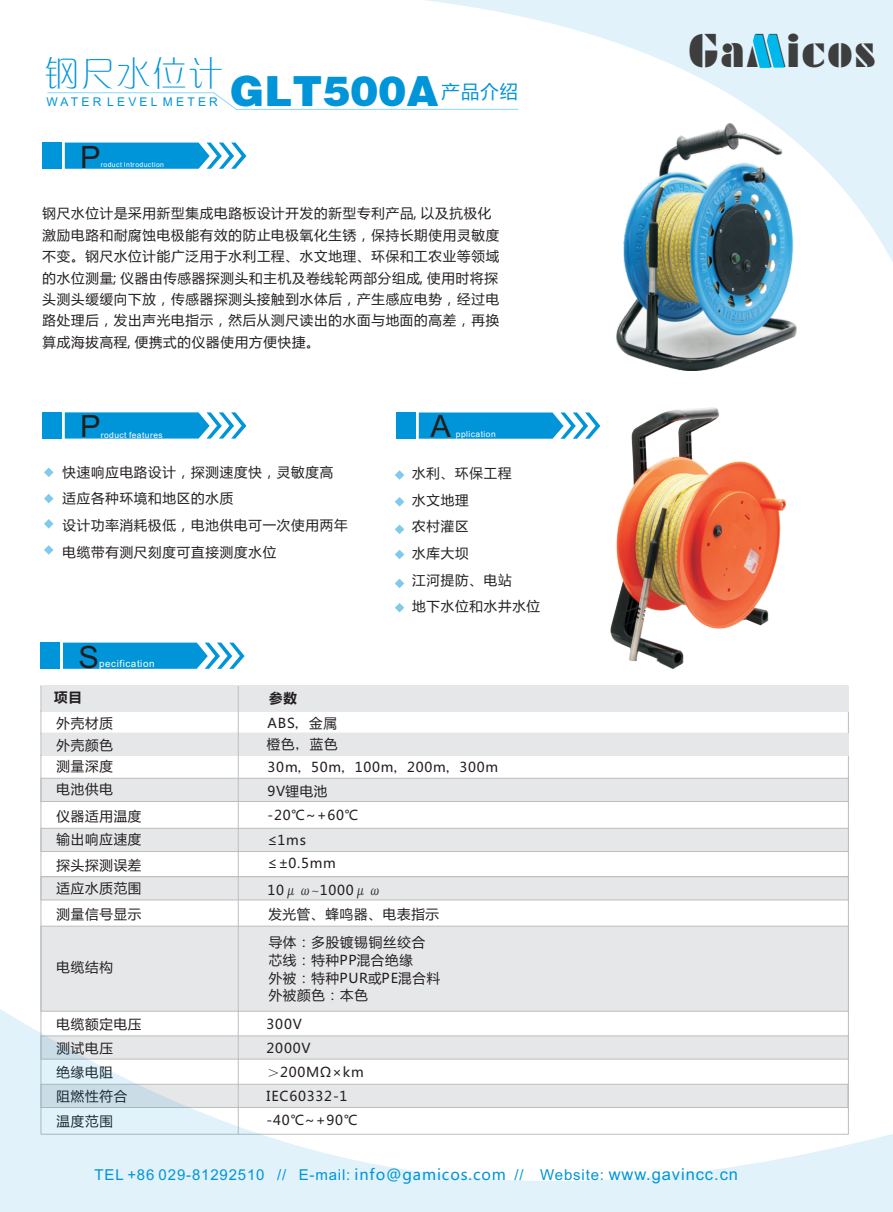
<style>
.page{position:relative;width:893px;height:1212px;background:#fff}
.page>*{position:absolute;margin:0;border:0;box-sizing:border-box;transform-origin:0 0}
.t1{font:45.9px "Futura Black BT";letter-spacing:.065em;color:#3e3e3f}
.t2{font:41.55px "FZCCHK GBK1 0";letter-spacing:.01em;color:#0095d9}
.t3{font:34.05px "FZXQK GBK1 0";letter-spacing:.055em;color:#0095d9}
.t4{font:30.75px "Arial";color:#231f20}
.t5{font:18.3px "Microsoft Ya Hei";color:#0095d9}
.t6{font:15px "Arial";letter-spacing:.055em;color:#0095d9}
.t7{font:13.5px/26.5px "Microsoft Ya Hei";letter-spacing:.06em;color:#231f20}
.t8{font:700 13.5px "Microsoft Ya Hei";color:#231f20}
.t9{font:12px "Arial";letter-spacing:.27em;color:#0095d9}
.t10{font:9.9px "Arial";letter-spacing:.055em;color:#fff}
.t11{font:8.4px "Arial";letter-spacing:.055em;color:#fff}
.t12{font:6.9px "Arial";letter-spacing:.055em;color:#fff}
.s1{font-family:"Adobe Fangsong Std"}
.s2{font-family:"Adobe Song Std";font-weight:300}
.s3{font-family:"Microsoft Ya Hei"}
.s4{font-size:16.5px}
</style>
<div class="page">
<hr style="left:848px;top:686px;width:1px;height:448px;background:#bcbdc0">
<svg style="left:40px;top:827px;width:808px;height:25px;background:#e3e4e6"></svg>
<svg style="left:40px;top:876px;width:808px;height:25px;background:#e2e3e5"></svg>
<div style="left:40px;top:925px;width:808px;height:84px;background:#e6e7e9"></div>
<svg style="left:40px;top:777px;width:808px;height:25px;background:#e3e4e6"></svg>
<svg style="left:63px;top:643px;width:182px;height:26px;background:#2aa6df"></svg>
<div style="left:40px;top:643px;width:20px;height:26px;background:#0095d9"></div>
<hr style="left:40px;top:755px;width:808px;height:1px;background:#bcbdc0">
<hr style="left:40px;top:733px;width:808px;height:1px;background:#bcbdc0">
<hr style="left:40px;top:711px;width:808px;height:1px;background:#bcbdc0">
<hr style="left:40px;top:686px;width:808px;height:1px;background:#bcbdc0">
<div style="left:41px;top:686px;width:807px;height:25px;background:#e6e7e9"></div>
<div style="left:41px;top:733px;width:807px;height:22px;background:#e6e7e9"></div>
<hr style="left:238px;top:686px;width:1px;height:448px;background:#bcbdc0">
<hr style="left:41px;top:686px;width:1px;height:448px;background:#bcbdc0">
<svg style="left:47px;top:92px;width:375px;height:18px"></svg>
<div style="left:43px;top:143px;width:19px;height:26px;background:#0095d9"></div>
<svg style="left:65px;top:143px;width:181px;height:26px;background:#29a6df"></svg>
<svg style="left:0;top:1009px;width:893px;height:203px"></svg>
<svg style="left:422px;top:0;width:471px;height:262px"></svg>
<svg style="left:753px;top:35px;width:32px;height:33px"></svg>
<img style="left:611px;top:408px;width:174px;height:260px">
<img style="left:617px;top:124px;width:179px;height:246px">
<div style="left:396px;top:412px;width:20px;height:27px;background:#0095d9"></div>
<svg style="left:419px;top:412px;width:181px;height:27px;background:#2ea8df"></svg>
<svg style="left:395px;top:470px;width:9px;height:10px"></svg>
<svg style="left:395px;top:497px;width:9px;height:10px"></svg>
<svg style="left:395px;top:524px;width:9px;height:10px"></svg>
<svg style="left:395px;top:550px;width:9px;height:9px"></svg>
<svg style="left:395px;top:579px;width:9px;height:9px"></svg>
<svg style="left:395px;top:603px;width:9px;height:9px"></svg>
<div style="left:42px;top:412px;width:20px;height:27px;background:#0095d9"></div>
<svg style="left:65px;top:412px;width:181px;height:27px;background:#2ea8df"></svg>
<svg style="left:44px;top:467px;width:10px;height:10px"></svg>
<svg style="left:44px;top:494px;width:10px;height:9px"></svg>
<svg style="left:44px;top:519px;width:10px;height:10px"></svg>
<svg style="left:44px;top:545px;width:10px;height:10px"></svg>
<h3 class="t3" style="left:45px;top:53px;width:179px">钢尺水位计</h3>
<p class="t9" style="left:46px;top:97px;width:173px">WATER LEVEL METER</p>
<h2 class="t2" style="left:230px;top:66px;width:210px">GLT500A</h2>
<h3 class="t5" style="left:442px;top:83px;width:78px">产品介绍</h3>
<h3 class="t4" style="left:80px;top:145px;width:22px">P</h3>
<p class="t12" style="left:101px;top:162px;width:65px">roduct Introduction</p>
<p class="t7" style="left:42px;top:204px;width:458px;line-height:21.5px">钢尺水位计是采用新型集成电路板设计开发的新型专利产品, 以及抗极化激励电路和耐腐蚀电极能有效的防止电极氧化生锈，保持长期使用灵敏度不变。钢尺水位计能广泛用于水利工程、水文地理、环保和工农业等领域的水位测量; 仪器由传感器探测头和主机及卷线轮两部分组成, 使用时将探头测头缓缓向下放，传感器探测头接触到水体后，产生感应电势，经过电路处理后，发出声光电指示，然后从测尺读出的水面与地面的高差，再换算成海拔高程, 便携式的仪器使用方便快捷。</p>
<h3 class="t4" style="left:80px;top:415px;width:22px">P</h3>
<p class="t11" style="left:101px;top:431px;width:63px">roduct features</p>
<p class="t7" style="left:62px;top:460px;width:287px">快速响应电路设计，探测速度快，灵敏度高适应各种环境和地区的水质<br>设计功率消耗极低，电池供电可一次使用两年电缆带有测尺刻度可直接测度水位</p>
<h3 class="t4" style="left:78px;top:645px;width:22px">S</h3>
<p class="t10" style="left:99px;top:659px;width:57px">pecification</p>
<h3 class="t4" style="left:430px;top:414px;width:22px">A</h3>
<p class="t11" style="left:456px;top:430px;width:41px">pplication</p>
<p class="t7" style="left:412px;top:461px;width:129px">水利、环保工程<br>水文地理<br>农村灌区<br>水库大坝<br>江河提防、电站<br>地下水位和水井水位</p>
<p class="t8" style="left:54px;top:691px;width:29px">项目</p>
<p class="t8" style="left:269px;top:692px;width:29px">参数</p>
<p class="t7" style="left:56px;top:713px;width:58px;line-height:22.4px">外壳材质外壳颜色</p>
<p class="t7" style="left:56px;top:756px;width:58px;line-height:23.1px">测量深度电池供电</p>
<p class="t7" style="left:56px;top:805px;width:86px;line-height:23px">仪器适用温度输出响应速度</p>
<p class="t7" style="left:56px;top:854px;width:86px;line-height:23px">探头探测误差适应水质范围</p>
<p class="t7" style="left:56px;top:901px;width:86px">测量信号显示</p>
<p class="t7" style="left:267px;top:714px;width:72px;line-height:20.4px">ABS<span class="s1">，</span>金属橙色<span class="s1">，</span>蓝色</p>
<p class="t7" style="left:268px;top:756px;width:232px;line-height:24.3px">30m<span class="s1">，</span>50m<span class="s1">，</span>100m<span class="s1">，</span>200m<span class="s1">，</span>300m<br>9V锂电池<br>-20℃~+60℃<br>≤1ms</p>
<p class="t7" style="left:268px;top:851px;width:116px">≤±0.5mm<br>10<span class="s1">μω~</span>1000<span class="s1">μω</span></p>
<p class="t7" style="left:268px;top:901px;width:172px;line-height:27.8px">发光管、蜂鸣器、电表指示导体：多股镀锡铜丝绞合</p>
<p class="t7" style="left:269px;top:952px;width:173px;line-height:17.9px">芯线：特种PP混合绝缘<br>外被：特种PUR或PE混合料外被颜色：本色</p>
<p class="t7" style="left:56px;top:955px;width:58px">电缆结构</p>
<p class="t7" style="left:56px;top:1013px;width:86px;line-height:24.2px">电缆额定电压测试电压<br>绝缘电阻<br>阻燃性符合温度范围</p>
<p class="t7" style="left:267px;top:1013px;width:99px;line-height:24px">300V<br>2000V<span class="s2">＞</span>200MΩ×km<br>IEC60332-1 -40℃~+90℃</p>
<h1 class="t1" style="left:689px;top:32px;width:189px">GaMicos</h1>
<p class="t6" style="left:95px;top:1169px;width:645px">TEL +86 029-81292510 // E-mail: <span class="s3">info@gamicos.com</span> // Website: <span class="s4">www.gavincc.cn</span></p>
</div>
